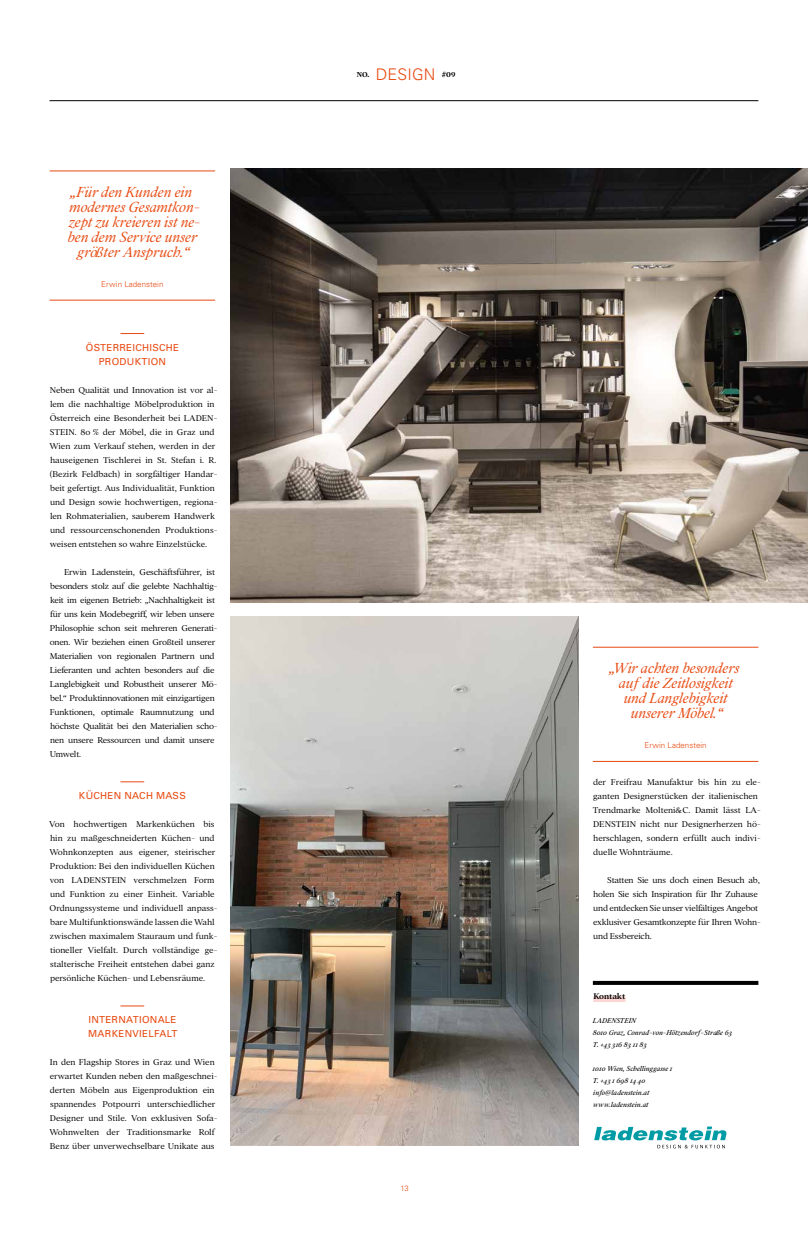
<style>
.page{position:relative;width:808px;height:1248px;background:#fff}
.page>*{position:absolute;margin:0;border:0;box-sizing:border-box;transform-origin:0 0}
.t1{font:italic 300 16px/15px "Addington CF";color:#e84910;text-align:center}
.t2{font:300 16px "Univers LT Std";letter-spacing:.01em;color:#e84910}
.t3{font:9.7px/14px "Univers LT Std";letter-spacing:.03em;color:#e84910;text-align:center}
.t4{font:300 9.2px/14px "Addington CF";letter-spacing:-.01em;color:#000}
.t5{font:300 9.2px/14px "Addington CF";letter-spacing:-.03em;color:#000}
.t6{font:600 9px "Addington CF";letter-spacing:-.015em;color:#000}
.t7{font:300 8px "Univers LT Std";color:#e84910}
.t8{font:italic 7.7px/12px "Addington CF";letter-spacing:.01em;color:#000}
.t9{font:700 7.7px "Addington CF";color:#000}
.t10{font:300 7.7px "Univers LT Std";color:#e84910}
</style>
<div class="page">
<img style="left:231px;top:168px;width:577px;height:434px">
<img style="left:231px;top:616px;width:347px;height:529px">
<svg style="left:593px;top:980px;width:165px;height:4px"></svg>
<div style="left:593px;top:995px;width:32px;height:6px;background:#fad6d4"></div>
<svg style="left:120px;top:333px;width:24px;height:1px"></svg>
<svg style="left:120px;top:781px;width:24px;height:1px"></svg>
<svg style="left:120px;top:1005px;width:24px;height:1px"></svg>
<hr style="left:50px;top:171px;width:165px;height:1px;background:#e84910">
<hr style="left:50px;top:300px;width:165px;height:1px;background:#e84910">
<hr style="left:593px;top:647px;width:165px;height:1px;background:#e84910">
<hr style="left:593px;top:761px;width:165px;height:1px;background:#e84910">
<svg style="left:594px;top:1126px;width:133px;height:22px"></svg>
<hr style="left:49px;top:100px;width:709px;height:1px;background:#000">
<h1 class="t1" style="left:67px;top:184px;width:135px">„Für den Kunden ein modernes Gesamtkon&shy;zept zu kreieren ist ne&shy;ben dem Service unser größter Anspruch.“</h1>
<p class="t7" style="left:101px;top:279px;width:64px">Erwin Ladenstein</p>
<p class="t3" style="left:86px;top:340px;width:95px">ÖSTERREICHISCHE<br>PRODUKTION</p>
<p class="t4" style="left:49px;top:383px;width:170px">Neben Qualität und Innovation ist vor al&shy;lem die nachhaltige Möbelproduktion in Österreich eine Besonderheit bei LADEN-STEIN. 80 % der Möbel, die in Graz und Wien zum Verkauf stehen, werden in der hauseigenen Tischlerei in St. Stefan i. R. (Bezirk Feldbach) in sorgfältiger Handar&shy;beit gefertigt. Aus Individualität, Funktion und Design sowie hochwertigen, regiona&shy;len Rohmaterialien, sauberem Handwerk und ressourcenschonenden Produktions&shy;weisen entstehen so wahre Einzelstücke.</p>
<p class="t5" style="left:50px;top:565px;width:169px;text-indent:14px">Erwin Ladenstein, Geschäftsführer, ist besonders stolz auf die gelebte Nachhaltig&shy;keit im eigenen Betrieb: „Nachhaltigkeit ist für uns kein Modebegriff, wir leben unsere Philosophie schon seit mehreren Generati&shy;onen. Wir beziehen einen Großteil unserer Materialien von regionalen Partnern und Lieferanten und achten besonders auf die Langlebigkeit und Robustheit unserer Mö&shy;bel.“ Produktinnovationen mit einzigartigen Funktionen, optimale Raumnutzung und höchste Qualität bei den Materialien scho&shy;nen unsere Ressourcen und damit unsere Umwelt.</p>
<p class="t3" style="left:79px;top:788px;width:108px">KÜCHEN NACH MASS</p>
<p class="t4" style="left:49px;top:817px;width:170px">Von hochwertigen Markenküchen bis hin zu maßgeschneiderten Küchen- und Wohnkonzepten aus eigener, steirischer Produktion: Bei den individuellen Küchen von LADENSTEIN verschmelzen Form und Funktion zu einer Einheit. Variable Ordnungssysteme und individuell anpass&shy;bare Multifunktionswände lassen die Wahl zwischen maximalem Stauraum und funk&shy;tioneller Vielfalt. Durch vollständige ge&shy;stalterische Freiheit entstehen dabei ganz persönliche Küchen- und Lebensräume.</p>
<p class="t3" style="left:88px;top:1012px;width:91px;text-align:left">INTERNATIONALE<br>MARKENVIELFALT</p>
<p class="t4" style="left:49px;top:1055px;width:170px">In den Flagship Stores in Graz und Wien erwartet Kunden neben den maßgeschnei&shy;derten Möbeln aus Eigenproduktion ein spannendes Potpourri unterschiedlicher Designer und Stile. Von exklusiven Sofa-Wohnwelten der Traditionsmarke Rolf Benz über unverwechselbare Unikate aus</p>
<p class="t9" style="left:357px;top:70px;width:14px">NO.</p>
<h1 class="t2" style="left:376px;top:65px;width:61px">DESIGN</h1>
<p class="t9" style="left:442px;top:70px;width:15px">#09</p>
<p class="t10" style="left:400px;top:1182px;width:10px">13</p>
<h1 class="t1" style="left:609px;top:660px;width:131px">„Wir achten besonders auf die Zeitlosigkeit und Langlebigkeit unserer Möbel.“</h1>
<p class="t7" style="left:644px;top:740px;width:64px">Erwin Ladenstein</p>
<p class="t4" style="left:593px;top:775px;width:169px">der Freifrau Manufaktur bis hin zu ele&shy;ganten Designerstücken der italienischen Trendmarke Molteni&amp;C. Damit lässt LA-DENSTEIN nicht nur Designerherzen hö&shy;herschlagen, sondern erfüllt auch indivi&shy;duelle Wohnträume.</p>
<p class="t5" style="left:593px;top:873px;width:169px;text-indent:14px">Statten Sie uns doch einen Besuch ab, holen Sie sich Inspiration für Ihr Zuhause und entdecken Sie unser vielfältiges Angebot exklusiver Gesamtkonzepte für Ihren Wohn&shy;und Essbereich.</p>
<p class="t6" style="left:593px;top:990px;width:34px">Kontakt</p>
<p class="t8" style="left:593px;top:1014px;width:141px">LADENSTEIN<br>8010 Graz, Conrad-von-Hötzendorf-Straße 63<br>T. +43 316 83 11 83</p>
<p class="t8" style="left:592px;top:1062px;width:82px">1010 Wien, Schellinggasse 1<br>T. +43 1 698 14 40 info@ladenstein.at www.ladenstein.at</p>
</div>
